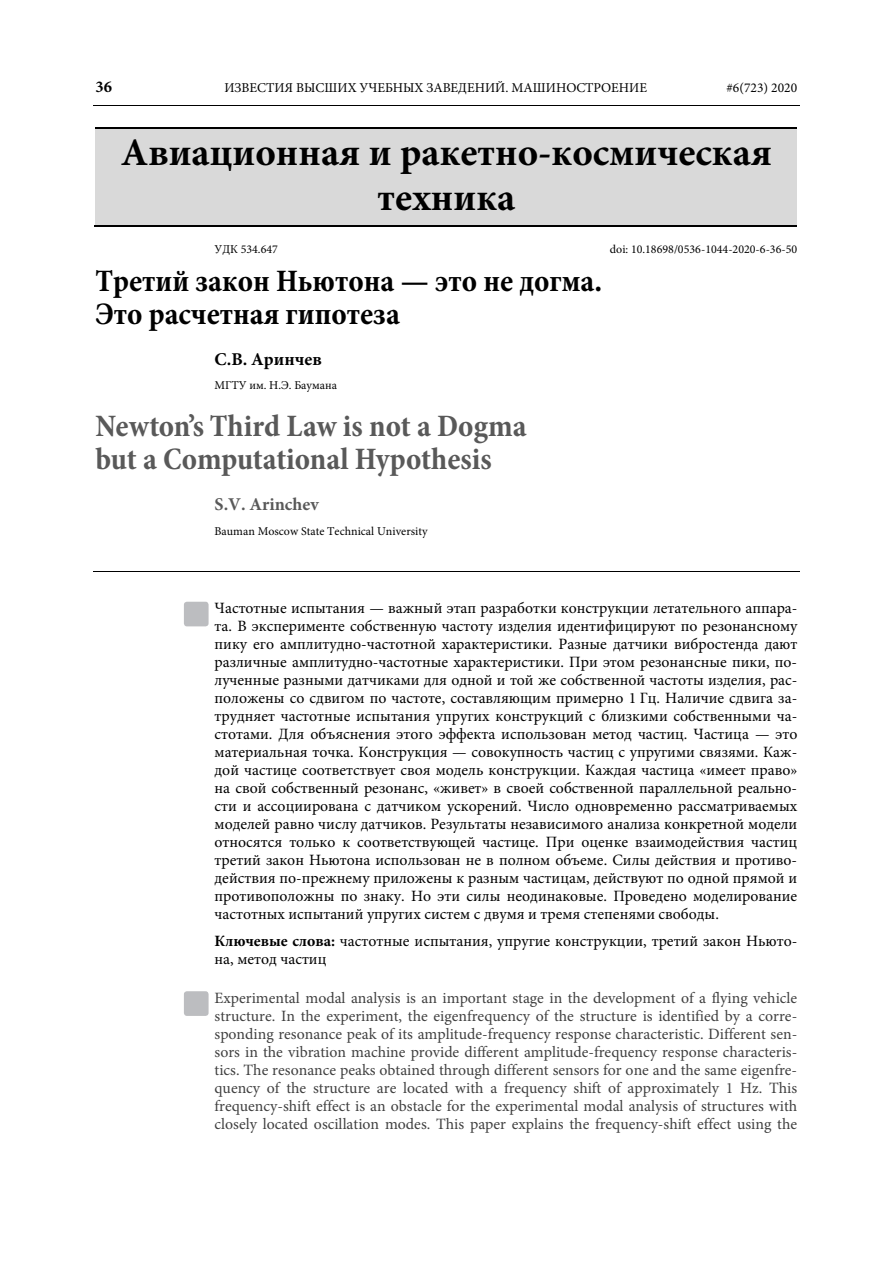
<style>
.page{position:relative;width:893px;height:1263px;background:#fff}
.page>*{position:absolute;margin:0;border:0;box-sizing:border-box;transform-origin:0 0}
.t1{font:700 39px/45px "Minion Pro";color:#000;text-align:center}
.t2{font:700 condensed 31.5px/33px "Minion Pro";color:#595959}
.t3{font:700 condensed 31.5px/33px "Minion Pro";color:#000}
.t4{font:700 18px "Minion Pro";color:#595959}
.t5{font:700 18px "Minion Pro";color:#000}
.t6{font:700 16.5px "Minion Pro";color:#000}
.t7{font:15.75px/18px "Minion Pro";color:#000;text-align:justify}
.t8{font:15.75px/18px "Minion Pro";color:#404040;text-align:justify}
.t9{font:13.5px "Minion Pro";color:#000}
.t10{font:12px "Minion Pro";color:#000}
.s1{font-weight:700}
</style>
<div class="page">
<hr style="left:93px;top:105px;width:706px;height:1px;background:#000">
<div style="left:95px;top:129px;width:702px;height:96px;background:#d9d9d9"></div>
<hr style="left:95px;top:128px;width:702px;height:1px;background:#000">
<hr style="left:94px;top:225px;width:703px;height:2px;background:#000">
<hr style="left:93px;top:571px;width:706px;height:1px;background:#000">
<div style="left:184px;top:602px;width:25px;height:24px;background:#bcbdc0;border-radius:3px"></div>
<div style="left:184px;top:991px;width:25px;height:25px;background:#bcbdc0;border-radius:3px"></div>
<p class="t6" style="left:95px;top:80px;width:18px">36</p>
<p class="t9" style="left:224px;top:82px;width:424px">ИЗВЕСТИЯ ВЫСШИХ УЧЕБНЫХ ЗАВЕДЕНИЙ. МАШИНОСТРОЕНИЕ</p>
<p class="t9" style="left:726px;top:82px;width:72px">#6(723) 2020</p>
<h1 class="t1" style="left:121px;top:133px;width:653px">Авиационная и ракетно-космическая техника</h1>
<p class="t10" style="left:215px;top:244px;width:65px">УДК 534.647</p>
<p class="t10" style="left:610px;top:244px;width:189px">doi: 10.18698/0536-1044-2020-6-36-50</p>
<h2 class="t3" style="left:95px;top:267px;width:508px">Третий закон Ньютона — это не догма.<br>Это расчетная гипотеза</h2>
<p class="t5" style="left:215px;top:352px;width:109px">С.В. Аринчев</p>
<p class="t10" style="left:215px;top:380px;width:124px">МГТУ им. Н.Э. Баумана</p>
<h2 class="t2" style="left:95px;top:412px;width:432px">Newton’s Third Law is not a Dogma but a Computational Hypothesis</h2>
<p class="t4" style="left:215px;top:497px;width:106px">S.V. Arinchev</p>
<p class="t10" style="left:215px;top:526px;width:215px">Bauman Moscow State Technical University</p>
<p class="t7" style="left:215px;top:601px;width:584px">Частотные испытания — важный этап разработки конструкции летательного аппара&shy;та. В эксперименте собственную частоту изделия идентифицируют по резонансному пику его амплитудно-частотной характеристики. Разные датчики вибростенда дают различные амплитудно-частотные характеристики. При этом резонансные пики, по&shy;лученные разными датчиками для одной и той же собственной частоты изделия, рас&shy;положены со сдвигом по частоте, составляющим примерно 1 Гц. Наличие сдвига за&shy;трудняет частотные испытания упругих конструкций с близкими собственными ча&shy;стотами. Для объяснения этого эффекта использован метод частиц. Частица — это материальная точка. Конструкция — совокупность частиц с упругими связями. Каж&shy;дой частице соответствует своя модель конструкции. Каждая частица «имеет право» на свой собственный резонанс, «живет» в своей собственной параллельной реально&shy;сти и ассоциирована с датчиком ускорений. Число одновременно рассматриваемых моделей равно числу датчиков. Результаты независимого анализа конкретной модели относятся только к соответствующей частице. При оценке взаимодействия частиц третий закон Ньютона использован не в полном объеме. Силы действия и противо&shy;действия по-прежнему приложены к разным частицам, действуют по одной прямой и противоположны по знаку. Но эти силы неодинаковые. Проведено моделирование частотных испытаний упругих систем с двумя и тремя степенями свободы.</p>
<p class="t7" style="left:215px;top:933px;width:584px"><span class="s1">Ключевые слова:</span> частотные испытания, упругие конструкции, третий закон Ньюто&shy;на, метод частиц</p>
<p class="t8" style="left:215px;top:990px;width:584px">Experimental modal analysis is an important stage in the development of a flying vehicle structure. In the experiment, the eigenfrequency of the structure is identified by a corre&shy;sponding resonance peak of its amplitude-frequency response characteristic. Different sen&shy;sors in the vibration machine provide different amplitude-frequency response characteris&shy;tics. The resonance peaks obtained through different sensors for one and the same eigenfre&shy;quency of the structure are located with a frequency shift of approximately 1 Hz. This frequency-shift effect is an obstacle for the experimental modal analysis of structures with closely located oscillation modes. This paper explains the frequency-shift effect using the</p>
</div>
